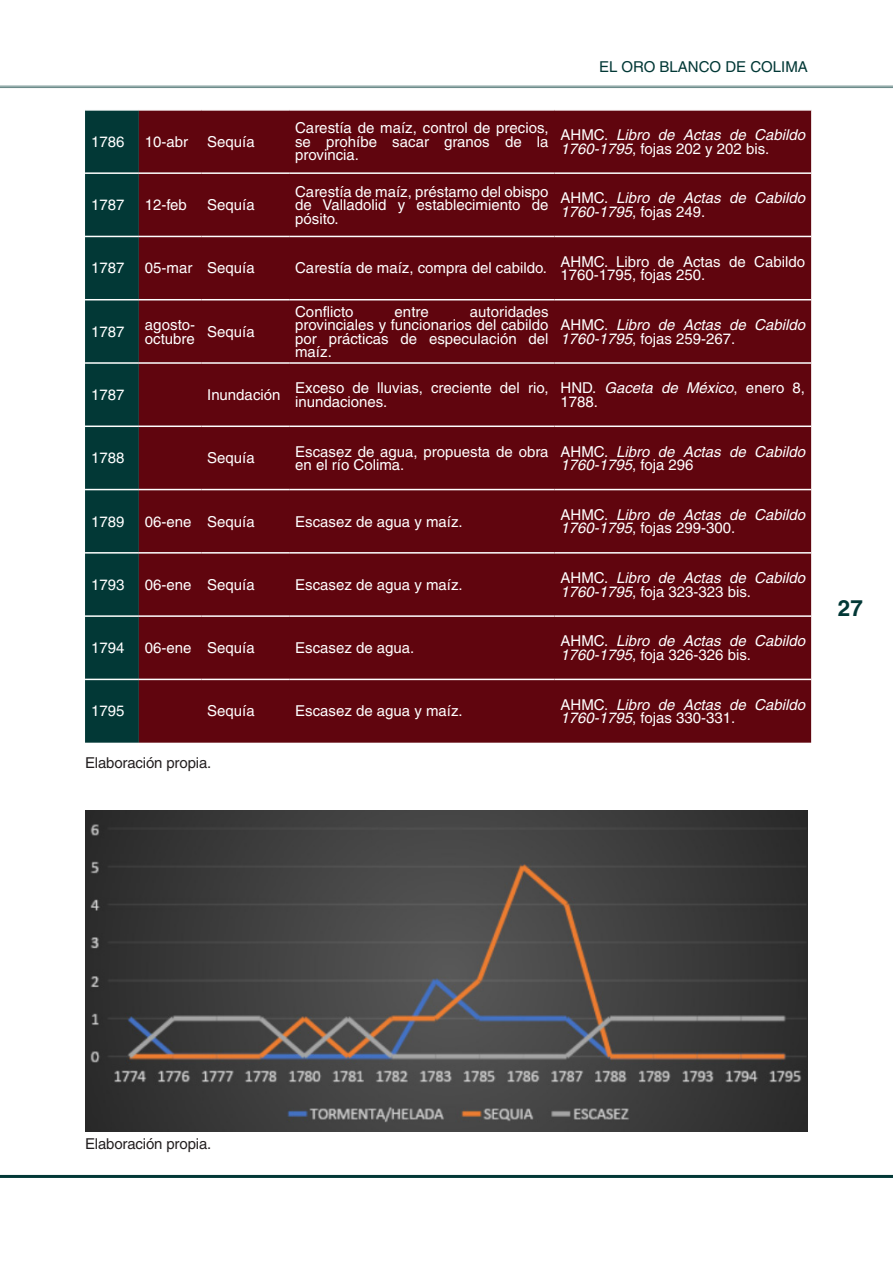
<style>
.page{position:relative;width:893px;height:1263px;background:#fff}
.page>*{position:absolute;margin:0;border:0;box-sizing:border-box;transform-origin:0 0}
.t1{font:700 22.5px "Helvetica";color:#023836}
.TABLA{font:15px/13.5px "Helvetica";color:#fff}
.TABLA-2{font:italic 15px/13.5px "Helvetica";color:#fff}
.IMG{font:15px "Helvetica";letter-spacing:-.01em;color:#231f20}
.t2{font:15px "Helvetica";color:#023836}
.s1{font-style:normal}
.s2{font-style:italic}
</style>
<div class="page">
<hr style="left:0;top:1175px;width:893px;height:3px;background:#023836">
<hr style="left:0;top:85px;width:893px;height:3px;background:#023836">
<div style="left:85px;top:111px;width:54px;height:632px;background:#023836"></div>
<div style="left:139px;top:111px;width:672px;height:632px;background:#60050e"></div>
<hr style="left:85px;top:172px;width:54px;height:2px;background:#fff">
<hr style="left:139px;top:172px;width:62px;height:2px;background:#fff">
<hr style="left:201px;top:172px;width:88px;height:2px;background:#fff">
<hr style="left:289px;top:172px;width:266px;height:2px;background:#fff">
<hr style="left:555px;top:172px;width:256px;height:2px;background:#fff">
<hr style="left:85px;top:236px;width:54px;height:1px;background:#fff">
<hr style="left:139px;top:236px;width:62px;height:1px;background:#fff">
<hr style="left:201px;top:236px;width:88px;height:1px;background:#fff">
<hr style="left:289px;top:236px;width:266px;height:1px;background:#fff">
<hr style="left:555px;top:236px;width:256px;height:1px;background:#fff">
<hr style="left:85px;top:299px;width:54px;height:1px;background:#fff">
<hr style="left:139px;top:299px;width:62px;height:1px;background:#fff">
<hr style="left:201px;top:299px;width:88px;height:1px;background:#fff">
<hr style="left:289px;top:299px;width:266px;height:1px;background:#fff">
<hr style="left:555px;top:299px;width:256px;height:1px;background:#fff">
<hr style="left:85px;top:362px;width:54px;height:2px;background:#fff">
<hr style="left:139px;top:362px;width:62px;height:2px;background:#fff">
<hr style="left:201px;top:362px;width:88px;height:2px;background:#fff">
<hr style="left:289px;top:362px;width:266px;height:2px;background:#fff">
<hr style="left:555px;top:362px;width:256px;height:2px;background:#fff">
<hr style="left:85px;top:425px;width:54px;height:2px;background:#fff">
<hr style="left:139px;top:425px;width:62px;height:2px;background:#fff">
<hr style="left:201px;top:425px;width:88px;height:2px;background:#fff">
<hr style="left:289px;top:425px;width:266px;height:2px;background:#fff">
<hr style="left:555px;top:425px;width:256px;height:2px;background:#fff">
<hr style="left:85px;top:489px;width:54px;height:1px;background:#fff">
<hr style="left:139px;top:489px;width:62px;height:1px;background:#fff">
<hr style="left:201px;top:489px;width:88px;height:1px;background:#fff">
<hr style="left:289px;top:489px;width:266px;height:1px;background:#fff">
<hr style="left:555px;top:489px;width:256px;height:1px;background:#fff">
<hr style="left:85px;top:552px;width:54px;height:2px;background:#fff">
<hr style="left:139px;top:552px;width:62px;height:2px;background:#fff">
<hr style="left:201px;top:552px;width:88px;height:2px;background:#fff">
<hr style="left:289px;top:552px;width:266px;height:2px;background:#fff">
<hr style="left:555px;top:552px;width:256px;height:2px;background:#fff">
<hr style="left:85px;top:615px;width:54px;height:2px;background:#fff">
<hr style="left:139px;top:615px;width:62px;height:2px;background:#fff">
<hr style="left:201px;top:615px;width:88px;height:2px;background:#fff">
<hr style="left:289px;top:615px;width:266px;height:2px;background:#fff">
<hr style="left:555px;top:615px;width:256px;height:2px;background:#fff">
<hr style="left:85px;top:679px;width:54px;height:1px;background:#fff">
<hr style="left:139px;top:679px;width:62px;height:1px;background:#fff">
<hr style="left:201px;top:679px;width:88px;height:1px;background:#fff">
<hr style="left:289px;top:679px;width:266px;height:1px;background:#fff">
<hr style="left:555px;top:679px;width:256px;height:1px;background:#fff">
<img style="left:85px;top:811px;width:723px;height:320px">
<p class="TABLA" style="left:91px;top:135px;width:35px">1786</p>
<p class="TABLA" style="left:145px;top:135px;width:45px">10-abr</p>
<p class="TABLA" style="left:207px;top:135px;width:49px">Sequía</p>
<p class="TABLA" style="left:91px;top:198px;width:35px">1787</p>
<p class="TABLA" style="left:145px;top:198px;width:44px">12-feb</p>
<p class="TABLA" style="left:207px;top:198px;width:49px">Sequía</p>
<p class="t2" style="left:599px;top:58px;width:210px">EL ORO BLANCO DE COLIMA</p>
<p class="TABLA" style="left:295px;top:121px;width:255px;text-align:justify">Carestía de maíz, control de precios, se prohíbe sacar granos de la provincia.</p>
<p class="TABLA-2" style="left:561px;top:128px;width:246px"><span class="s1">AHMC.</span> Libro de Actas de Cabildo<br>1760-1795<span class="s1">, fojas 202 y 202 bis.</span></p>
<p class="TABLA" style="left:295px;top:185px;width:255px;text-align:justify">Carestía de maíz, préstamo del obispo de Valladolid y establecimiento de pósito.</p>
<p class="TABLA-2" style="left:561px;top:191px;width:246px"><span class="s1">AHMC.</span> Libro de Actas de Cabildo<br>1760-1795<span class="s1">, fojas 249.</span></p>
<p class="TABLA" style="left:91px;top:261px;width:35px">1787</p>
<p class="TABLA" style="left:145px;top:261px;width:49px">05-mar</p>
<p class="TABLA" style="left:207px;top:261px;width:49px">Sequía</p>
<p class="TABLA" style="left:295px;top:261px;width:253px">Carestía de maíz, compra del cabildo.</p>
<p class="TABLA" style="left:561px;top:255px;width:246px">AHMC. Libro de Actas de Cabildo<br>1760-1795, fojas 250.</p>
<p class="TABLA" style="left:91px;top:325px;width:35px">1787</p>
<p class="TABLA" style="left:145px;top:318px;width:52px">agosto&shy;octubre</p>
<p class="TABLA" style="left:207px;top:325px;width:49px">Sequía</p>
<p class="TABLA" style="left:295px;top:304px;width:60px">Conflicto</p>
<p class="TABLA" style="left:395px;top:304px;width:36px">entre</p>
<p class="TABLA" style="left:295px;top:304px;width:255px;text-align:justify;text-indent:175px">autoridades provinciales y funcionarios del cabildo por prácticas de especulación del maíz.</p>
<p class="TABLA-2" style="left:561px;top:318px;width:246px"><span class="s1">AHMC.</span> Libro de Actas de Cabildo<br>1760-1795<span class="s1">, fojas 259-267.</span></p>
<p class="TABLA" style="left:91px;top:388px;width:35px">1787</p>
<p class="TABLA" style="left:207px;top:388px;width:75px">Inundación</p>
<p class="TABLA" style="left:295px;top:381px;width:255px">Exceso de lluvias, creciente del rio, inundaciones.</p>
<p class="TABLA" style="left:561px;top:381px;width:246px">HND. <span class="s2">Gaceta de México</span>, enero 8,<br>1788.</p>
<p class="TABLA" style="left:91px;top:451px;width:35px">1788</p>
<p class="TABLA" style="left:207px;top:451px;width:49px">Sequía</p>
<p class="TABLA" style="left:295px;top:444px;width:255px">Escasez de agua, propuesta de obra en el río Colima.</p>
<p class="TABLA-2" style="left:561px;top:444px;width:246px"><span class="s1">AHMC.</span> Libro de Actas de Cabildo<br>1760-1795<span class="s1">, foja 296</span></p>
<p class="TABLA" style="left:91px;top:514px;width:35px">1789</p>
<p class="TABLA" style="left:145px;top:514px;width:48px">06-ene</p>
<p class="TABLA" style="left:207px;top:514px;width:49px">Sequía</p>
<p class="TABLA" style="left:295px;top:514px;width:169px">Escasez de agua y maíz.</p>
<p class="TABLA-2" style="left:561px;top:508px;width:246px"><span class="s1">AHMC.</span> Libro de Actas de Cabildo<br>1760-1795<span class="s1">, fojas 299-300.</span></p>
<p class="TABLA" style="left:91px;top:578px;width:35px">1793</p>
<p class="TABLA" style="left:145px;top:578px;width:48px">06-ene</p>
<p class="TABLA" style="left:207px;top:578px;width:49px">Sequía</p>
<p class="TABLA" style="left:295px;top:578px;width:169px">Escasez de agua y maíz.</p>
<p class="TABLA-2" style="left:561px;top:571px;width:246px"><span class="s1">AHMC.</span> Libro de Actas de Cabildo<br>1760-1795<span class="s1">, foja 323-323 bis.</span></p>
<p class="TABLA" style="left:91px;top:641px;width:35px">1794</p>
<p class="TABLA" style="left:145px;top:641px;width:48px">06-ene</p>
<p class="TABLA" style="left:207px;top:641px;width:49px">Sequía</p>
<p class="TABLA" style="left:295px;top:641px;width:121px">Escasez de agua.</p>
<p class="TABLA-2" style="left:561px;top:634px;width:246px"><span class="s1">AHMC.</span> Libro de Actas de Cabildo<br>1760-1795<span class="s1">, foja 326-326 bis.</span></p>
<p class="TABLA" style="left:91px;top:704px;width:35px">1795</p>
<p class="TABLA" style="left:207px;top:704px;width:49px">Sequía</p>
<p class="TABLA" style="left:295px;top:704px;width:169px">Escasez de agua y maíz.</p>
<p class="TABLA-2" style="left:561px;top:698px;width:246px"><span class="s1">AHMC.</span> Libro de Actas de Cabildo<br>1760-1795<span class="s1">, fojas 330-331.</span></p>
<p class="IMG" style="left:85px;top:754px;width:128px">Elaboración propia.</p>
<h1 class="t1" style="left:838px;top:594px;width:27px">27</h1>
<p class="IMG" style="left:85px;top:1135px;width:128px">Elaboración propia.</p>
</div>
